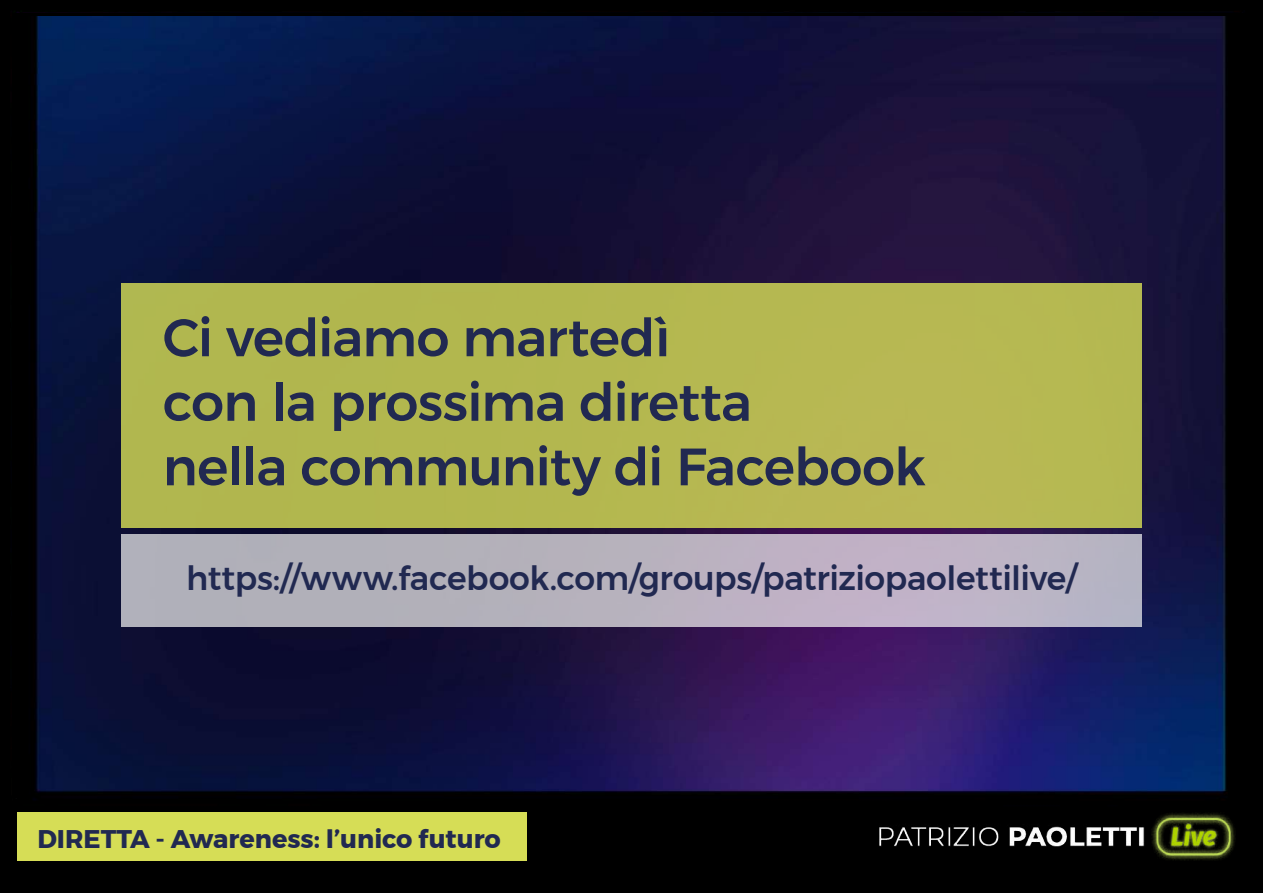
<style>
.page{position:relative;width:1263px;height:893px;background:#000}
.page>*{position:absolute;margin:0;border:0;box-sizing:border-box;transform-origin:0 0}
.t1{font:500 52.5px/64.5px "Montserrat";letter-spacing:-.015em;color:#212951}
.t2{font:500 33px "Montserrat";letter-spacing:-.01em;color:#212951}
.t3{font:700 25.5px "Montserrat";color:#212951}
</style>
<div class="page">
<div style="left:18px;top:813px;width:509px;height:48px;background:#d6dd56"></div>
<img style="left:880px;top:813px;width:356px;height:48px">
<img style="left:18px;top:16px;width:1227px;height:785px">
<div style="left:121px;top:283px;width:1021px;height:244px;background:#b4b750"></div>
<div style="left:121px;top:534px;width:1021px;height:93px;background:#b6b1bd"></div>
<p class="t1" style="left:163px;top:305px;width:765px">Ci vediamo martedì<br>con la prossima diretta<br>nella community di Facebook</p>
<p class="t2" style="left:186px;top:552px;width:892px">https://www.facebook.com/groups/patriziopaolettilive/</p>
<p class="t3" style="left:37px;top:818px;width:465px">DIRETTA - Awareness: l’unico futuro</p>
</div>
